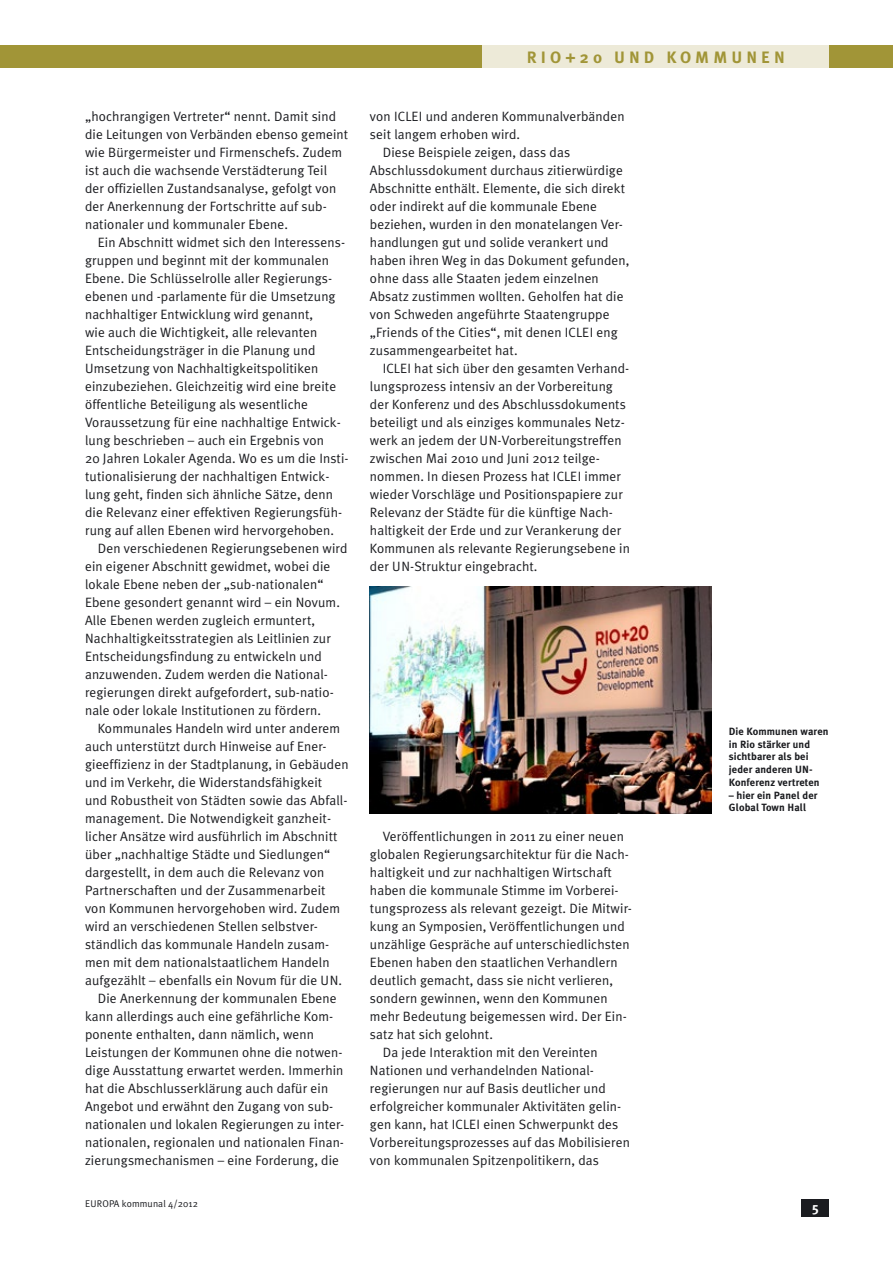
<style>
.page{position:relative;width:893px;height:1263px;background:#fff}
.page>*{position:absolute;margin:0;border:0;box-sizing:border-box;transform-origin:0 0}
.t1{font:700 16.5px "Meta Plus";letter-spacing:.25em;color:#a19537}
.Fließtext{font:13.5px/18px "Meta Plus Normal";letter-spacing:.01em;color:#1b1c20}
.t2{font:700 13.5px "Meta Plus";color:#fff}
.Bildunterschrift_Ein{font:700 10.5px/12.8px "Meta Plus";letter-spacing:.01em;color:#1b1c20}
.t3{font:9.75px "Meta Plus Normal";letter-spacing:.01em;color:#1b1c20}
</style>
<div class="page">
<div style="left:0;top:46px;width:893px;height:22px;background:#a19537"></div>
<div style="left:483px;top:46px;width:346px;height:22px;background:#edead8"></div>
<img style="left:370px;top:586px;width:342px;height:227px">
<div style="left:801px;top:1199px;width:28px;height:17px;background:#1b1c20"></div>
<p class="Fließtext" style="left:85px;top:107px;width:265px">„hochrangigen Vertreter“ nennt. Damit sind die Leitungen von Verbänden ebenso gemeint wie Bürgermeister und Firmenschefs. Zudem ist auch die wachsende Verstädterung Teil der offiziellen Zustandsanalyse, gefolgt von der Anerkennung der Fortschritte auf sub&shy;nationaler und kommunaler Ebene.</p>
<p class="Fließtext" style="left:85px;top:233px;width:265px;text-indent:13px">Ein Abschnitt widmet sich den Interessens&shy;gruppen und beginnt mit der kommunalen Ebene. Die Schlüsselrolle aller Regierungs&shy;ebenen und -parlamente für die Umsetzung nachhaltiger Entwicklung wird genannt,<br>wie auch die Wichtigkeit, alle relevanten Entscheidungsträger in die Planung und Umsetzung von Nachhaltigkeitspolitiken einzubeziehen. Gleichzeitig wird eine breite öffentliche Beteiligung als wesentliche Voraussetzung für eine nachhaltige Entwick&shy;lung beschrieben – auch ein Ergebnis von<br>20 Jahren Lokaler Agenda. Wo es um die Insti&shy;tutionalisierung der nachhaltigen Entwick&shy;lung geht, finden sich ähnliche Sätze, denn die Relevanz einer effektiven Regierungsfüh&shy;rung auf allen Ebenen wird hervorgehoben.</p>
<p class="Fließtext" style="left:85px;top:539px;width:264px;text-indent:13px">Den verschiedenen Regierungsebenen wird ein eigener Abschnitt gewidmet, wobei die lokale Ebene neben der „sub-nationalen“ Ebene gesondert genannt wird – ein Novum.<br>Alle Ebenen werden zugleich ermuntert, Nachhaltigkeitsstrategien als Leitlinien zur Entscheidungsfindung zu entwickeln und anzuwenden. Zudem werden die National&shy;regierungen direkt aufgefordert, sub-natio&shy;nale oder lokale Institutionen zu fördern.</p>
<p class="Fließtext" style="left:85px;top:719px;width:265px;text-indent:13px">Kommunales Handeln wird unter anderem auch unterstützt durch Hinweise auf Ener&shy;gieeffizienz in der Stadtplanung, in Gebäuden und im Verkehr, die Widerstandsfähigkeit<br>und Robustheit von Städten sowie das Abfall&shy;management. Die Notwendigkeit ganzheit&shy;licher Ansätze wird ausführlich im Abschnitt über „nachhaltige Städte und Siedlungen“ dargestellt, in dem auch die Relevanz von Partnerschaften und der Zusammenarbeit von Kommunen hervorgehoben wird. Zudem wird an verschiedenen Stellen selbstver&shy;ständlich das kommunale Handeln zusam&shy;men mit dem nationalstaatlichem Handeln aufgezählt – ebenfalls ein Novum für die UN.</p>
<p class="Fließtext" style="left:85px;top:989px;width:261px;text-indent:13px">Die Anerkennung der kommunalen Ebene kann allerdings auch eine gefährliche Kom&shy;ponente enthalten, dann nämlich, wenn Leistungen der Kommunen ohne die notwen&shy;dige Ausstattung erwartet werden. Immerhin hat die Abschlusserklärung auch dafür ein Angebot und erwähnt den Zugang von sub&shy;nationalen und lokalen Regierungen zu inter&shy;nationalen, regionalen und nationalen Finan&shy;zierungsmechanismen – eine Forderung, die</p>
<p class="t3" style="left:85px;top:1198px;width:114px">EUROPA kommunal 4/2012</p>
<p class="t1" style="left:527px;top:48px;width:260px">RIO+20 UND KOMMUNEN</p>
<p class="Fließtext" style="left:370px;top:107px;width:256px">von ICLEI und anderen Kommunalverbänden seit langem erhoben wird.</p>
<p class="Fließtext" style="left:370px;top:143px;width:261px;text-indent:13px">Diese Beispiele zeigen, dass das Abschlussdokument durchaus zitierwürdige Abschnitte enthält. Elemente, die sich direkt oder indirekt auf die kommunale Ebene beziehen, wurden in den monatelangen Ver&shy;handlungen gut und solide verankert und haben ihren Weg in das Dokument gefunden, ohne dass alle Staaten jedem einzelnen Absatz zustimmen wollten. Geholfen hat die von Schweden angeführte Staatengruppe „Friends of the Cities“, mit denen ICLEI eng zusammengearbeitet hat.</p>
<p class="Fließtext" style="left:370px;top:359px;width:261px;text-indent:13px">ICLEI hat sich über den gesamten Verhand&shy;lungsprozess intensiv an der Vorbereitung der Konferenz und des Abschlussdokuments beteiligt und als einziges kommunales Netz&shy;werk an jedem der UN-Vorbereitungstreffen zwischen Mai 2010 und Juni 2012 teilge&shy;nommen. In diesen Prozess hat ICLEI immer wieder Vorschläge und Positionspapiere zur Relevanz der Städte für die künftige Nach&shy;haltigkeit der Erde und zur Verankerung der Kommunen als relevante Regierungsebene in der UN-Struktur eingebracht.</p>
<p class="Fließtext" style="left:370px;top:827px;width:263px;text-indent:13px">Veröffentlichungen in 2011 zu einer neuen globalen Regierungsarchitektur für die Nach&shy;haltigkeit und zur nachhaltigen Wirtschaft haben die kommunale Stimme im Vorberei&shy;tungsprozess als relevant gezeigt. Die Mitwir&shy;kung an Symposien, Veröffentlichungen und unzählige Gespräche auf unterschiedlichsten Ebenen haben den staatlichen Verhandlern deutlich gemacht, dass sie nicht verlieren, sondern gewinnen, wenn den Kommunen mehr Bedeutung beigemessen wird. Der Ein&shy;satz hat sich gelohnt.</p>
<p class="Fließtext" style="left:370px;top:1043px;width:261px;text-indent:13px">Da jede Interaktion mit den Vereinten Nationen und verhandelnden National&shy;regierungen nur auf Basis deutlicher und erfolgreicher kommunaler Aktivitäten gelin&shy;gen kann, hat ICLEI einen Schwerpunkt des Vorbereitungsprozesses auf das Mobilisieren von kommunalen Spitzenpolitikern, das</p>
<p class="Bildunterschrift_Ein" style="left:729px;top:725px;width:101px">Die Kommunen waren in Rio stärker und sichtbarer als bei jeder anderen UN-<br>Konferenz vertreten</p>
<p class="Bildunterschrift_Ein" style="left:729px;top:788px;width:90px">– hier ein Panel der<br>Global Town Hall</p>
<p class="t2" style="left:812px;top:1199px;width:8px">5</p>
</div>
